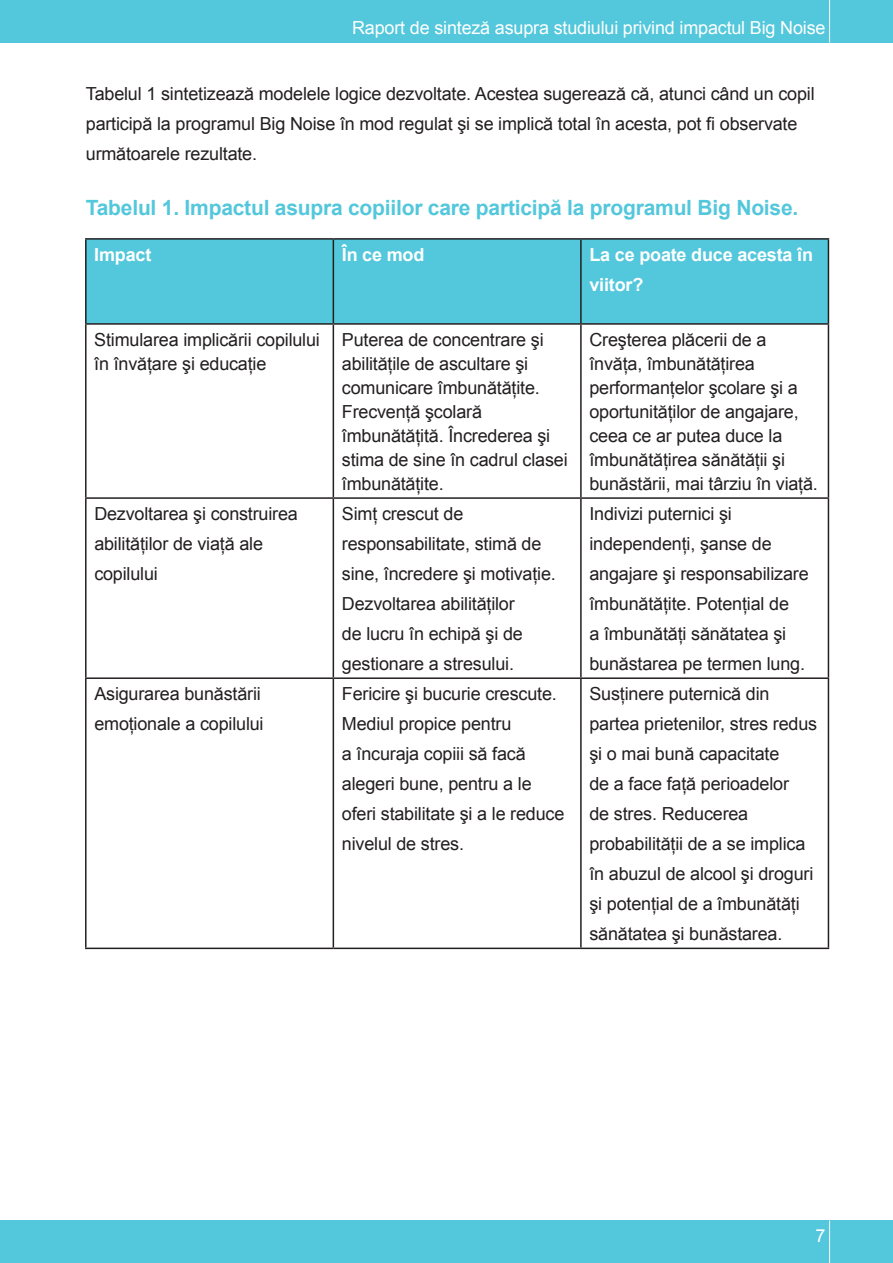
<style>
.page{position:relative;width:893px;height:1263px;background:#fff}
.page>*{position:absolute;margin:0;border:0;box-sizing:border-box;transform-origin:0 0}
.t1{font:700 21px "Arial";letter-spacing:-.01em;color:#53c7db}
.t2{font:18px/30px "Arial";letter-spacing:-.01em;color:#231f20}
.t3{font:18px "Arial";letter-spacing:-.01em;color:#fff}
.t4{font:700 18px/30px "Arial";letter-spacing:-.01em;color:#fff}
</style>
<div class="page">
<div style="left:0;top:1220px;width:893px;height:43px;background:#53c7db"></div>
<div style="left:0;top:0;width:893px;height:43px;background:#53c7db"></div>
<hr style="left:829px;top:1220px;width:1px;height:43px;background:#fff">
<hr style="left:829px;top:0;width:1px;height:43px;background:#fff">
<div style="left:87px;top:240px;width:741px;height:83px;background:#53c7db"></div>
<hr style="left:85px;top:238px;width:248px;height:2px;background:#231f20">
<hr style="left:85px;top:240px;width:2px;height:83px;background:#231f20">
<hr style="left:333px;top:238px;width:248px;height:2px;background:#231f20">
<hr style="left:333px;top:240px;width:1px;height:83px;background:#231f20">
<hr style="left:581px;top:238px;width:248px;height:2px;background:#231f20">
<hr style="left:580px;top:240px;width:2px;height:83px;background:#231f20">
<hr style="left:828px;top:240px;width:1px;height:83px;background:#231f20">
<hr style="left:85px;top:323px;width:248px;height:2px;background:#231f20">
<hr style="left:85px;top:325px;width:2px;height:172px;background:#231f20">
<hr style="left:333px;top:323px;width:248px;height:2px;background:#231f20">
<hr style="left:333px;top:325px;width:1px;height:172px;background:#231f20">
<hr style="left:581px;top:323px;width:248px;height:2px;background:#231f20">
<hr style="left:580px;top:325px;width:2px;height:172px;background:#231f20">
<hr style="left:828px;top:325px;width:1px;height:172px;background:#231f20">
<hr style="left:85px;top:497px;width:248px;height:2px;background:#231f20">
<hr style="left:85px;top:499px;width:2px;height:178px;background:#231f20">
<hr style="left:333px;top:497px;width:248px;height:2px;background:#231f20">
<hr style="left:333px;top:499px;width:1px;height:178px;background:#231f20">
<hr style="left:581px;top:497px;width:248px;height:2px;background:#231f20">
<hr style="left:580px;top:499px;width:2px;height:178px;background:#231f20">
<hr style="left:828px;top:499px;width:1px;height:178px;background:#231f20">
<hr style="left:85px;top:677px;width:248px;height:2px;background:#231f20">
<hr style="left:85px;top:679px;width:2px;height:268px;background:#231f20">
<hr style="left:333px;top:677px;width:248px;height:2px;background:#231f20">
<hr style="left:333px;top:679px;width:1px;height:268px;background:#231f20">
<hr style="left:581px;top:677px;width:248px;height:2px;background:#231f20">
<hr style="left:580px;top:679px;width:2px;height:268px;background:#231f20">
<hr style="left:828px;top:679px;width:1px;height:268px;background:#231f20">
<hr style="left:85px;top:947px;width:248px;height:2px;background:#231f20">
<hr style="left:333px;top:947px;width:248px;height:2px;background:#231f20">
<hr style="left:581px;top:947px;width:248px;height:2px;background:#231f20">
<p class="t3" style="left:352px;top:16px;width:475px">Raport de sinteză asupra studiului privind impactul Big Noise</p>
<p class="t2" style="left:86px;top:78px;width:730px">Tabelul 1 sintetizează modelele logice dezvoltate. Acestea sugerează că, atunci când un copil participă la programul Big Noise în mod regulat şi se implică total în acesta, pot fi observate următoarele rezultate.</p>
<p class="t1" style="left:86px;top:194px;width:714px">Tabelul 1. Impactul asupra copiilor care participă la programul Big Noise.</p>
<p class="t4" style="left:94px;top:240px;width:59px">Impact</p>
<p class="t4" style="left:342px;top:240px;width:84px">În ce mod</p>
<p class="t4" style="left:589px;top:240px;width:225px">La ce poate duce acesta în viitor?</p>
<p class="t2" style="left:94px;top:327px;width:227px;line-height:24px">Stimularea implicării copilului în învăţare şi educaţie</p>
<p class="t2" style="left:342px;top:327px;width:227px;line-height:24px">Puterea de concentrare şi abilităţile de ascultare şi comunicare îmbunătăţite.<br>Frecvenţă şcolară îmbunătăţită. Încrederea şi stima de sine în cadrul clasei îmbunătăţite.</p>
<p class="t2" style="left:589px;top:327px;width:230px;line-height:24px">Creşterea plăcerii de a învăţa, îmbunătăţirea performanţelor şcolare şi a oportunităţilor de angajare, ceea ce ar putea duce la îmbunătăţirea sănătăţii şi bunăstării, mai târziu în viaţă.</p>
<p class="t2" style="left:94px;top:498px;width:205px">Dezvoltarea şi construirea abilităţilor de viaţă ale copilului</p>
<p class="t2" style="left:342px;top:498px;width:216px">Simţ crescut de responsabilitate, stimă de sine, încredere şi motivaţie.<br>Dezvoltarea abilităţilor<br>de lucru în echipă şi de gestionare a stresului.</p>
<p class="t2" style="left:589px;top:498px;width:221px">Indivizi puternici şi independenţi, şanse de angajare şi responsabilizare îmbunătăţite. Potenţial de<br>a îmbunătăţi sănătatea şi bunăstarea pe termen lung.</p>
<p class="t2" style="left:94px;top:678px;width:171px">Asigurarea bunăstării emoţionale a copilului</p>
<p class="t2" style="left:342px;top:678px;width:224px">Fericire şi bucurie crescute.<br>Mediul propice pentru<br>a încuraja copiii să facă alegeri bune, pentru a le oferi stabilitate şi a le reduce nivelul de stres.</p>
<p class="t2" style="left:589px;top:678px;width:229px">Susţinere puternică din partea prietenilor, stres redus şi o mai bună capacitate<br>de a face faţă perioadelor<br>de stres. Reducerea probabilităţii de a se implica în abuzul de alcool şi droguri şi potenţial de a îmbunătăţi sănătatea şi bunăstarea.</p>
<p class="t3" style="left:816px;top:1223px;width:12px">7</p>
</div>
